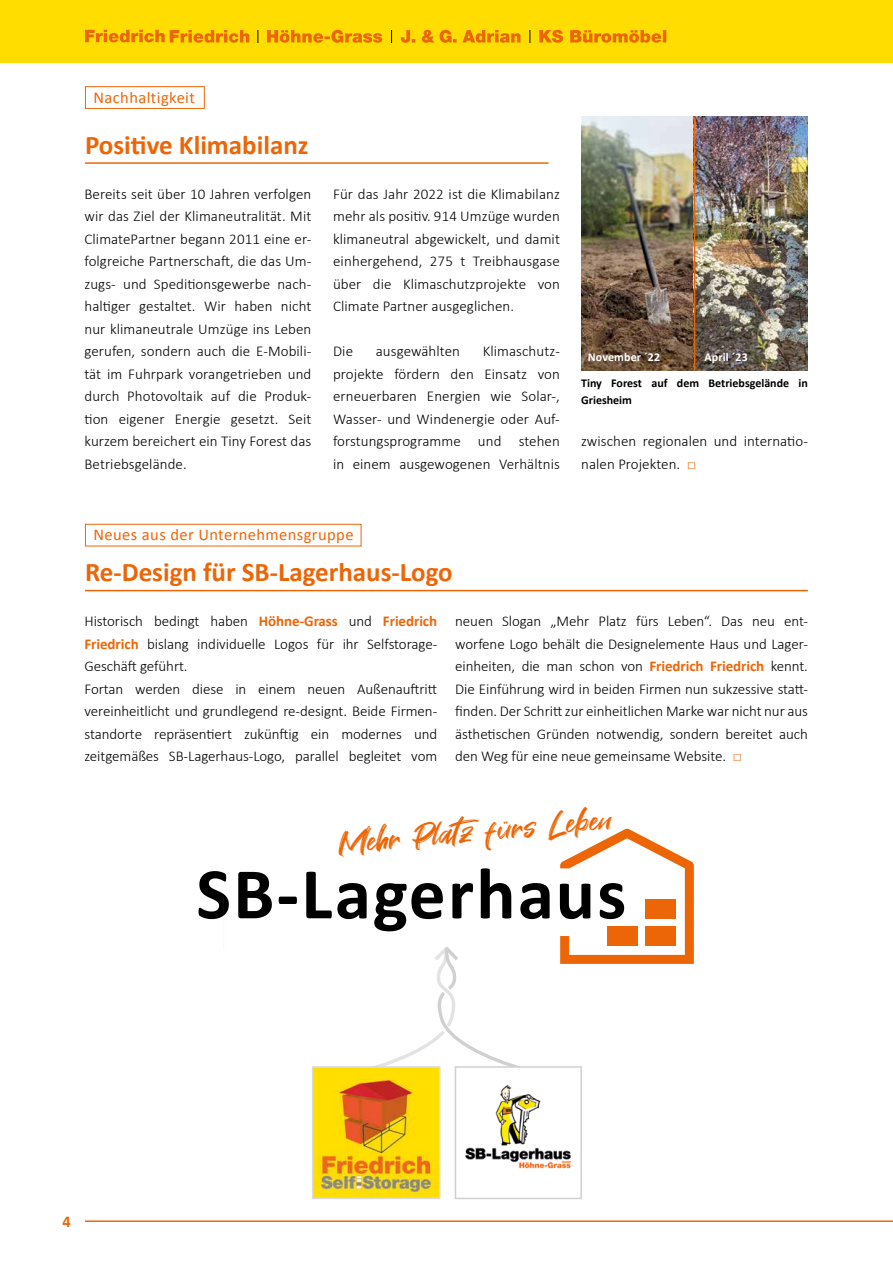
<style>
.page{position:relative;width:893px;height:1263px;background:#fff}
.page>*{position:absolute;margin:0;border:0;box-sizing:border-box;transform-origin:0 0}
.t1{font:35.4px "Great Sejagad";color:#ec6608}
.t2{font:700 27px "Calibri";color:#ec6608}
.t3{font:16.5px "Calibri";letter-spacing:.025em;color:#ec6608}
.t4{font:700 16.5px "Calibri";color:#ec6608}
.t5{font:300 15px/22.5px "Calibri";letter-spacing:-.005em;color:#000;text-align:justify}
.t6{font:700 12px/16.5px "Calibri";color:#000}
.t7{font:700 12px "Calibri";letter-spacing:.01em;color:#fff}
.s1{color:#ec6608}
.s2{font-weight:700;color:#ec6608}
</style>
<div class="page">
<div style="left:85px;top:86px;width:120px;height:23px;border:1px solid #ec6608"></div>
<hr style="left:85px;top:162px;width:464px;height:2px;background:#ec6608">
<hr style="left:85px;top:590px;width:723px;height:1px;background:#ec6608">
<img style="left:581px;top:117px;width:227px;height:253px">
<svg style="left:199px;top:828px;width:495px;height:371px"></svg>
<div style="left:455px;top:1067px;width:126px;height:131px;background:#fff"></div>
<img style="left:465px;top:1085px;width:106px;height:84px">
<div style="left:455px;top:1066px;width:127px;height:133px;border:2px solid #d0d0d0"></div>
<hr style="left:694px;top:117px;width:1px;height:253px;background:#ec6608">
<hr style="left:85px;top:1220px;width:808px;height:2px;background:#ec6608">
<div style="left:0;top:0;width:893px;height:64px;background:#fd0"></div>
<svg style="left:401px;top:30px;width:120px;height:13px"></svg>
<svg style="left:85px;top:30px;width:164px;height:13px"></svg>
<svg style="left:267px;top:30px;width:115px;height:13px"></svg>
<svg style="left:391px;top:30px;width:1px;height:13px"></svg>
<svg style="left:530px;top:30px;width:1px;height:13px"></svg>
<svg style="left:258px;top:30px;width:1px;height:13px"></svg>
<svg style="left:539px;top:30px;width:127px;height:13px"></svg>
<hr style="left:0;top:63px;width:893px;height:2px;background:#fff">
<p class="t3" style="left:94px;top:86px;width:103px">Nachhaltigkeit</p>
<h2 class="t2" style="left:85px;top:126px;width:225px">Positive Klimabilanz</h2>
<p class="t5" style="left:84px;top:182px;width:228px">Bereits seit über 10 Jahren verfolgen wir das Ziel der Klimaneutralität. Mit ClimatePartner begann 2011 eine er&shy;folgreiche Partnerschaft, die das Um&shy;zugs- und Speditionsgewerbe nach&shy;haltiger gestaltet. Wir haben nicht nur klimaneutrale Umzüge ins Leben gerufen, sondern auch die E-Mobili&shy;tät im Fuhrpark vorangetrieben und durch Photovoltaik auf die Produk&shy;tion eigener Energie gesetzt. Seit kurzem bereichert ein Tiny Forest das Betriebsgelände.</p>
<p class="t5" style="left:333px;top:182px;width:228px">Für das Jahr 2022 ist die Klimabilanz mehr als positiv. 914 Umzüge wurden klimaneutral abgewickelt, und damit einhergehend, 275 t Treibhausgase über die Klimaschutzprojekte von Climate Partner ausgeglichen.</p>
<p class="t5" style="left:333px;top:340px;width:21px">Die</p>
<p class="t5" style="left:376px;top:340px;width:86px">ausgewählten</p>
<p class="t5" style="left:333px;top:340px;width:228px;text-indent:150px">Klimaschutz&shy;projekte fördern den Einsatz von erneuerbaren Energien wie Solar-, Wasser- und Windenergie oder Auf&shy;forstungsprogramme und stehen in einem ausgewogenen Verhältnis</p>
<p class="t7" style="left:588px;top:349px;width:74px">November ´22</p>
<p class="t7" style="left:704px;top:349px;width:45px">April ´23</p>
<p class="t6" style="left:581px;top:375px;width:228px">Tiny Forest auf dem Betriebsgelände in<br>Griesheim</p>
<p class="t5" style="left:581px;top:430px;width:228px">zwischen regionalen und internatio&shy;nalen Projekten. <span class="s1">□</span></p>
<p class="t3" style="left:94px;top:523px;width:262px">Neues aus der Unternehmensgruppe</p>
<h2 class="t2" style="left:85px;top:553px;width:369px">Re-Design für SB-Lagerhaus-Logo</h2>
<p class="t5" style="left:84px;top:610px;width:354px;text-align:left">Historisch bedingt haben <span class="s2">Höhne-Grass</span> und <span class="s2">Friedrich Friedrich</span> bislang individuelle Logos für ihr Selfstorage-Geschäft geführt.<br>Fortan werden diese in einem neuen Außenauftritt vereinheitlicht und grundlegend re-designt. Beide Firmen&shy;standorte repräsentiert zukünftig ein modernes und zeitgemäßes SB-Lagerhaus-Logo, parallel begleitet vom</p>
<p class="t5" style="left:455px;top:610px;width:354px">neuen Slogan „Mehr Platz fürs Leben“. Das neu ent&shy;worfene Logo behält die Designelemente Haus und Lager&shy;einheiten, die man schon von <span class="s2">Friedrich Friedrich</span> kennt.<br>Die Einführung wird in beiden Firmen nun sukzessive statt&shy;finden. Der Schritt zur einheitlichen Marke war nicht nur aus ästhetischen Gründen notwendig, sondern bereitet auch den Weg für eine neue gemeinsame Website. <span class="s1">□</span></p>
<h1 class="t1" style="left:336px;top:823px;width:276px;rotate:-5deg">Mehr Platz fürs Leben</h1>
<p class="t4" style="left:62px;top:1209px;width:10px">4</p>
</div>
